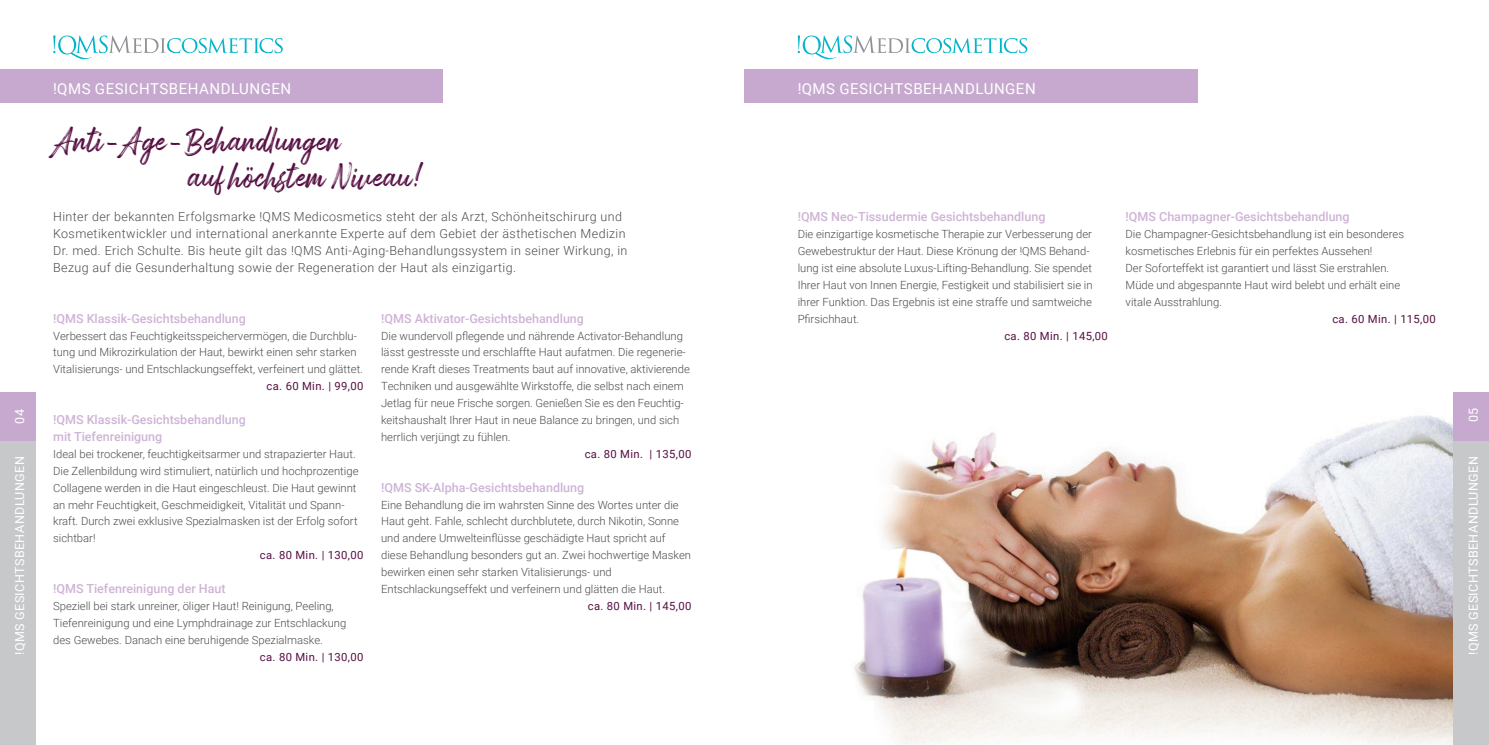
<style>
.page{position:relative;width:1489px;height:745px;background:#fff}
.page>*{position:absolute;margin:0;border:0;box-sizing:border-box;transform-origin:0 0}
.t1{font:30px/36px "Arsilon";color:#570f43}
.t2{font:15px "Roboto";letter-spacing:.035em;color:#fff}
.t3{font:300 12.5px/16.9px "Roboto";letter-spacing:.03em;color:#4b4c4d}
.t4{font:500 12.5px/16.9px "Roboto";color:#ceb4d5}
.t5{font:12.5px "Roboto";letter-spacing:.035em;color:#fff}
.t6{font:300 11.25px/16.9px "Roboto";color:#4b4c4d}
.t7{font:11.25px "Roboto";letter-spacing:.03em;color:#570f43}
</style>
<div class="page">
<img style="left:35px;top:48px;width:1418px;height:696px">
<div style="left:1453px;top:440px;width:35px;height:304px;background:#c7c8ca"></div>
<div style="left:0;top:440px;width:35px;height:304px;background:#c7c8ca"></div>
<div style="left:1453px;top:392px;width:35px;height:48px;background:#c7a9cf"></div>
<div style="left:0;top:392px;width:35px;height:48px;background:#c7a9cf"></div>
<div style="left:0;top:69px;width:443px;height:34px;background:#c7a9cf"></div>
<div style="left:744px;top:69px;width:454px;height:34px;background:#c7a9cf"></div>
<svg style="left:797px;top:35px;width:230px;height:24px"></svg>
<svg style="left:53px;top:35px;width:230px;height:24px"></svg>
<p class="t5" style="left:11px;top:423px;width:16px;rotate:-90deg">04</p>
<p class="t5" style="left:11px;top:654px;width:200px;rotate:-90deg">!QMS GESICHTSBEHANDLUNGEN</p>
<h2 class="t2" style="left:53px;top:78px;width:239px">!QMS GESICHTSBEHANDLUNGEN</h2>
<h1 class="t1" style="left:188px;top:121px;width:239px;text-indent:-135px">Anti-Age-Behandlungen<br>auf höchstem Niveau!</h1>
<p class="t3" style="left:53px;top:208px;width:575px">Hinter der bekannten Erfolgsmarke !QMS Medicosmetics steht der als Arzt, Schönheitschirurg und Kosmetikentwickler und international anerkannte Experte auf dem Gebiet der ästhetischen Medizin Dr. med. Erich Schulte. Bis heute gilt das !QMS Anti-Aging-Behandlungssystem in seiner Wirkung, in Bezug auf die Gesunderhaltung sowie der Regeneration der Haut als einzigartig.</p>
<p class="t4" style="left:53px;top:309px;width:194px">!QMS Klassik-Gesichtsbehandlung</p>
<p class="t6" style="left:53px;top:326px;width:311px">Verbessert das Feuchtigkeitsspeichervermögen, die Durchblu&shy;tung und Mikrozirkulation der Haut, bewirkt einen sehr starken<br>Vitalisierungs- und Entschlackungseffekt, verfeinert und glättet.</p>
<p class="t7" style="left:266px;top:378px;width:98px">ca. 60 Min. | 99,00</p>
<p class="t4" style="left:53px;top:410px;width:194px">!QMS Klassik-Gesichtsbehandlung mit Tiefenreinigung</p>
<p class="t6" style="left:53px;top:444px;width:307px">Ideal bei trockener, feuchtigkeitsarmer und strapazierter Haut.<br>Die Zellenbildung wird stimuliert, natürlich und hochprozentige Collagene werden in die Haut eingeschleust. Die Haut gewinnt an mehr Feuchtigkeit, Geschmeidigkeit, Vitalität und Spann&shy;kraft. Durch zwei exklusive Spezialmasken ist der Erfolg sofort sichtbar!</p>
<p class="t7" style="left:260px;top:547px;width:105px">ca. 80 Min. | 130,00</p>
<p class="t4" style="left:53px;top:579px;width:174px">!QMS Tiefenreinigung der Haut</p>
<p class="t6" style="left:53px;top:596px;width:295px">Speziell bei stark unreiner, öliger Haut! Reinigung, Peeling,<br>Tiefenreinigung und eine Lymphdrainage zur Entschlackung des Gewebes. Danach eine beruhigende Spezialmaske.</p>
<p class="t7" style="left:260px;top:648px;width:105px">ca. 80 Min. | 130,00</p>
<p class="t4" style="left:381px;top:309px;width:204px">!QMS Aktivator-Gesichtsbehandlung</p>
<p class="t6" style="left:381px;top:326px;width:310px">Die wundervoll pflegende und nährende Activator-Behandlung lässt gestresste und erschlaffte Haut aufatmen. Die regenerie&shy;rende Kraft dieses Treatments baut auf innovative, aktivierende Techniken und ausgewählte Wirkstoffe, die selbst nach einem Jetlag für neue Frische sorgen. Genießen Sie es den Feuchtig&shy;keitshaushalt Ihrer Haut in neue Balance zu bringen, und sich herrlich verjüngt zu fühlen.</p>
<p class="t7" style="left:584px;top:445px;width:108px">ca. 80 Min. | 135,00</p>
<p class="t4" style="left:381px;top:478px;width:205px">!QMS SK-Alpha-Gesichtsbehandlung</p>
<p class="t6" style="left:381px;top:495px;width:311px">Eine Behandlung die im wahrsten Sinne des Wortes unter die Haut geht. Fahle, schlecht durchblutete, durch Nikotin, Sonne und andere Umwelteinflüsse geschädigte Haut spricht auf diese Behandlung besonders gut an. Zwei hochwertige Masken bewirken einen sehr starken Vitalisierungs- und Entschlackungseffekt und verfeinern und glätten die Haut.</p>
<p class="t7" style="left:588px;top:597px;width:105px">ca. 80 Min. | 145,00</p>
<h2 class="t2" style="left:797px;top:78px;width:239px">!QMS GESICHTSBEHANDLUNGEN</h2>
<p class="t4" style="left:797px;top:208px;width:249px">!QMS Neo-Tissudermie Gesichtsbehandlung</p>
<p class="t6" style="left:797px;top:225px;width:296px">Die einzigartige kosmetische Therapie zur Verbesserung der Gewebestruktur der Haut. Diese Krönung der !QMS Behand&shy;lung ist eine absolute Luxus-Lifting-Behandlung. Sie spendet Ihrer Haut von Innen Energie, Festigkeit und stabilisiert sie in ihrer Funktion. Das Ergebnis ist eine straffe und samtweiche Pfirsichhaut.</p>
<p class="t7" style="left:1004px;top:327px;width:105px">ca. 80 Min. | 145,00</p>
<p class="t4" style="left:1125px;top:208px;width:225px">!QMS Champagner-Gesichtsbehandlung</p>
<p class="t6" style="left:1125px;top:225px;width:280px">Die Champagner-Gesichtsbehandlung ist ein besonderes kosmetisches Erlebnis für ein perfektes Aussehen!<br>Der Soforteffekt ist garantiert und lässt Sie erstrahlen.<br>Müde und abgespannte Haut wird belebt und erhält eine vitale Ausstrahlung.</p>
<p class="t7" style="left:1332px;top:310px;width:105px">ca. 60 Min. | 115,00</p>
<p class="t5" style="left:1464px;top:421px;width:16px;rotate:-90deg">05</p>
<p class="t5" style="left:1464px;top:654px;width:200px;rotate:-90deg">!QMS GESICHTSBEHANDLUNGEN</p>
</div>
